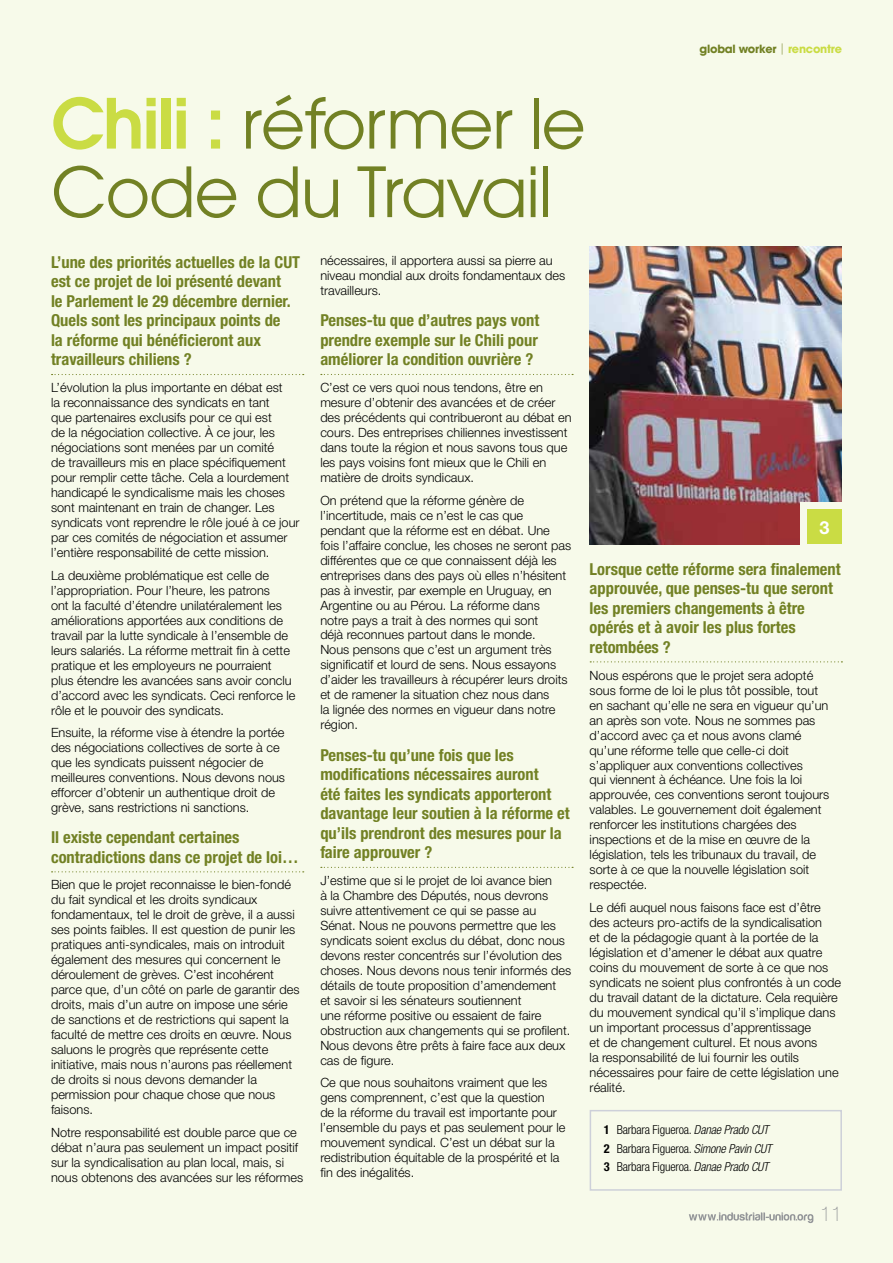
<style>
.page{position:relative;width:893px;height:1263px;background:#f7faea}
.page>*{position:absolute;margin:0;border:0;box-sizing:border-box;transform-origin:0 0}
.t1{font:68.55px/68.6px "Avant Garde";letter-spacing:-.02em;color:#728124}
.t2{font:100 21px "Swiss 721 BT";color:#939598}
.t3{font:700 18px "Helvetica Neue";color:#fff}
.t4{font:700 condensed 16.5px/19.5px "Helvetica Neue";color:#728124}
.t5{font:300 12.75px/15px "Helvetica Neue";color:#000}
.t6{font:300 condensed 12.3px/18.5px "Helvetica Neue";letter-spacing:-.015em;color:#000}
.t7{font:700 11.25px "Avant Garde";letter-spacing:-.02em;color:#728124}
.s1{font-weight:600;color:#cadc44}
.s2{font-family:"Swiss 721 BT";font-weight:300}
.s3{color:#cadc44}
.s4{font-weight:700}
.s5{font-style:italic}
</style>
<div class="page">
<svg style="left:52px;top:374px;width:252px;height:1px"></svg>
<svg style="left:52px;top:871px;width:252px;height:1px"></svg>
<svg style="left:321px;top:374px;width:252px;height:1px"></svg>
<svg style="left:321px;top:867px;width:252px;height:1px"></svg>
<svg style="left:590px;top:661px;width:252px;height:1px"></svg>
<svg style="left:689px;top:1212px;width:124px;height:11px"></svg>
<div style="left:590px;top:1110px;width:252px;height:81px;border:2px solid #cdd0d9"></div>
<img style="left:590px;top:247px;width:252px;height:297px">
<div style="left:800px;top:502px;width:43px;height:43px;background:#f7faea"></div>
<div style="left:807px;top:509px;width:35px;height:35px;background:#cadc44"></div>
<h1 class="t1" style="left:51px;top:89px;width:536px"><span class="s1">Chili :</span> réformer le<br>Code du Travail</h1>
<p class="t7" style="left:699px;top:41px;width:144px">global worker <span class="s2">|</span> <span class="s3">rencontre</span></p>
<p class="t4" style="left:51px;top:252px;width:241px">L’une des priorités actuelles de la CUT est ce projet de loi présenté devant le Parlement le 29 décembre dernier.<br>Quels sont les principaux points de la réforme qui bénéficieront aux travailleurs chiliens ?</p>
<p class="t5" style="left:51px;top:380px;width:250px">L’évolution la plus importante en débat est<br>la reconnaissance des syndicats en tant<br>que partenaires exclusifs pour ce qui est<br>de la négociation collective. À ce jour, les négociations sont menées par un comité<br>de travailleurs mis en place spécifiquement pour remplir cette tâche. Cela a lourdement handicapé le syndicalisme mais les choses sont maintenant en train de changer. Les syndicats vont reprendre le rôle joué à ce jour par ces comités de négociation et assumer l’entière responsabilité de cette mission.</p>
<p class="t5" style="left:51px;top:567px;width:246px">La deuxième problématique est celle de l’appropriation. Pour l’heure, les patrons<br>ont la faculté d’étendre unilatéralement les améliorations apportées aux conditions de travail par la lutte syndicale à l’ensemble de leurs salariés. La réforme mettrait fin à cette pratique et les employeurs ne pourraient plus étendre les avancées sans avoir conclu d’accord avec les syndicats. Ceci renforce le rôle et le pouvoir des syndicats.</p>
<p class="t5" style="left:51px;top:725px;width:236px">Ensuite, la réforme vise à étendre la portée des négociations collectives de sorte à ce que les syndicats puissent négocier de meilleures conventions. Nous devons nous efforcer d’obtenir un authentique droit de grève, sans restrictions ni sanctions.</p>
<p class="t4" style="left:51px;top:827px;width:249px">Il existe cependant certaines contradictions dans ce projet de loi…</p>
<p class="t5" style="left:51px;top:877px;width:250px">Bien que le projet reconnaisse le bien-fondé du fait syndical et les droits syndicaux fondamentaux, tel le droit de grève, il a aussi ses points faibles. Il est question de punir les pratiques anti-syndicales, mais on introduit également des mesures qui concernent le déroulement de grèves. C’est incohérent parce que, d’un côté on parle de garantir des droits, mais d’un autre on impose une série de sanctions et de restrictions qui sapent la faculté de mettre ces droits en œuvre. Nous saluons le progrès que représente cette initiative, mais nous n’aurons pas réellement de droits si nous devons demander la permission pour chaque chose que nous faisons.</p>
<p class="t5" style="left:51px;top:1124px;width:254px">Notre responsabilité est double parce que ce débat n’aura pas seulement un impact positif sur la syndicalisation au plan local, mais, si nous obtenons des avancées sur les réformes</p>
<p class="t5" style="left:320px;top:253px;width:246px">nécessaires, il apportera aussi sa pierre au niveau mondial aux droits fondamentaux des travailleurs.</p>
<p class="t4" style="left:320px;top:311px;width:220px;text-align:justify">Penses-tu que d’autres pays vont prendre exemple sur le Chili pour améliorer la condition ouvrière ?</p>
<p class="t5" style="left:320px;top:380px;width:253px">C’est ce vers quoi nous tendons, être en mesure d’obtenir des avancées et de créer des précédents qui contribueront au débat en cours. Des entreprises chiliennes investissent dans toute la région et nous savons tous que les pays voisins font mieux que le Chili en matière de droits syndicaux.</p>
<p class="t5" style="left:320px;top:492px;width:252px">On prétend que la réforme génère de l’incertitude, mais ce n’est le cas que pendant que la réforme est en débat. Une fois l’affaire conclue, les choses ne seront pas différentes que ce que connaissent déjà les entreprises dans des pays où elles n’hésitent pas à investir, par exemple en Uruguay, en Argentine ou au Pérou. La réforme dans<br>notre pays a trait à des normes qui sont<br>déjà reconnues partout dans le monde.<br>Nous pensons que c’est un argument très significatif et lourd de sens. Nous essayons d’aider les travailleurs à récupérer leurs droits et de ramener la situation chez nous dans<br>la lignée des normes en vigueur dans notre région.</p>
<p class="t4" style="left:320px;top:745px;width:251px">Penses-tu qu’une fois que les modifications nécessaires auront<br>été faites les syndicats apporteront davantage leur soutien à la réforme et qu’ils prendront des mesures pour la faire approuver ?</p>
<p class="t5" style="left:320px;top:873px;width:252px">J’estime que si le projet de loi avance bien<br>à la Chambre des Députés, nous devrons suivre attentivement ce qui se passe au Sénat. Nous ne pouvons permettre que les syndicats soient exclus du débat, donc nous devons rester concentrés sur l’évolution des choses. Nous devons nous tenir informés des détails de toute proposition d’amendement<br>et savoir si les sénateurs soutiennent<br>une réforme positive ou essaient de faire obstruction aux changements qui se profilent.<br>Nous devons être prêts à faire face aux deux cas de figure.</p>
<p class="t5" style="left:320px;top:1075px;width:247px">Ce que nous souhaitons vraiment que les gens comprennent, c’est que la question<br>de la réforme du travail est importante pour l’ensemble du pays et pas seulement pour le mouvement syndical. C’est un débat sur la redistribution équitable de la prospérité et la fin des inégalités.</p>
<h3 class="t3" style="left:819px;top:516px;width:12px">3</h3>
<p class="t4" style="left:590px;top:559px;width:252px">Lorsque cette réforme sera finalement approuvée, que penses-tu que seront les premiers changements à être opérés et à avoir les plus fortes retombées ?</p>
<p class="t5" style="left:590px;top:667px;width:241px">Nous espérons que le projet sera adopté sous forme de loi le plus tôt possible, tout en sachant qu’elle ne sera en vigueur qu’un an après son vote. Nous ne sommes pas d’accord avec ça et nous avons clamé qu’une réforme telle que celle-ci doit s’appliquer aux conventions collectives<br>qui viennent à échéance. Une fois la loi approuvée, ces conventions seront toujours valables. Le gouvernement doit également renforcer les institutions chargées des inspections et de la mise en œuvre de la législation, tels les tribunaux du travail, de sorte à ce que la nouvelle législation soit respectée.</p>
<p class="t5" style="left:590px;top:899px;width:253px">Le défi auquel nous faisons face est d’être des acteurs pro-actifs de la syndicalisation<br>et de la pédagogie quant à la portée de la législation et d’amener le débat aux quatre coins du mouvement de sorte à ce que nos syndicats ne soient plus confrontés à un code du travail datant de la dictature. Cela requière du mouvement syndical qu’il s’implique dans un important processus d’apprentissage<br>et de changement culturel. Et nous avons<br>la responsabilité de lui fournir les outils nécessaires pour faire de cette législation une réalité.</p>
<p class="t6" style="left:604px;top:1120px;width:169px"><span class="s4">1</span> Barbara Figueroa. <span class="s5">Danae Prado CUT<br></span><span class="s4">2</span> Barbara Figueroa. <span class="s5">Simone Pavin CUT<br></span><span class="s4">3</span> Barbara Figueroa. <span class="s5">Danae Prado CUT</span></p>
<h2 class="t2" style="left:820px;top:1200px;width:23px">11</h2>
</div>
